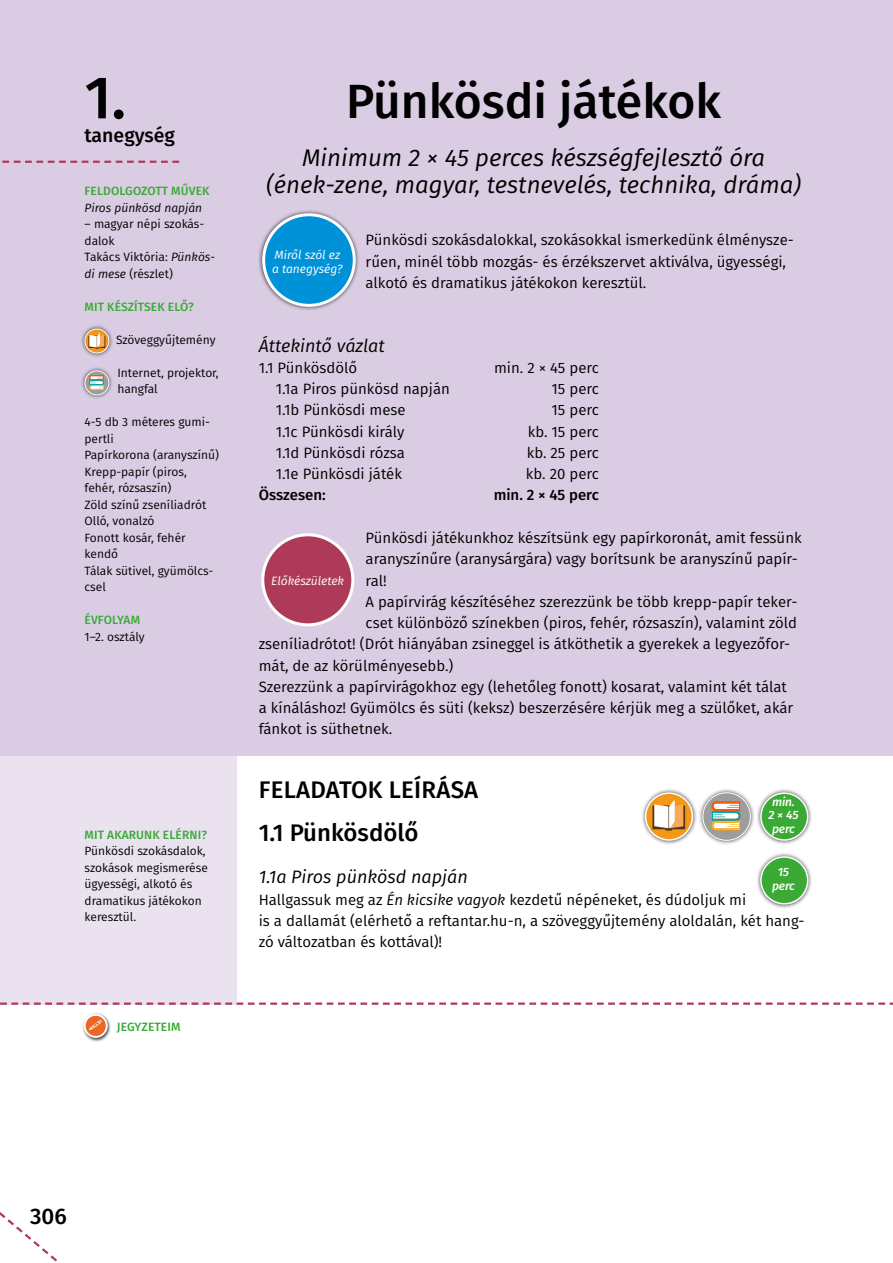
<style>
.page{position:relative;width:893px;height:1263px;background:#fff}
.page>*{position:absolute;margin:0;border:0;box-sizing:border-box;transform-origin:0 0}
.t1{font:500 60px "Fira Sans";color:#000}
.t2{font:500 48px "Fira Sans";color:#000}
.t3{font:italic 24px/27px "Fira Sans";color:#000;text-align:center}
.t4{font:500 24px/42.6px "Fira Sans";color:#000}
.t5{font:500 22.5px "Fira Sans";color:#000}
.t6{font:500 19.5px "Fira Sans";color:#000}
.t7{font:italic 18px "Fira Sans";color:#000}
.t8{font:15px/21.3px "Fira Sans";color:#000}
.t9{font:500 15px "Fira Sans";color:#000}
.t10{font:12px/16.5px "Fira Sans";color:#000}
.t11{font:500 12px "Fira Sans";letter-spacing:.01em;color:#3aaa35}
.t12{font:italic 12px/14.4px "Fira Sans";color:#fff}
.t13{font:italic 12px "Fira Sans";color:#000}
.t14{font:italic 500 12px/13.5px "Fira Sans";letter-spacing:-.01em;color:#fff;text-align:center}
.s1{font-style:italic}
</style>
<div class="page">
<div style="left:0;top:0;width:237px;height:1005px;background:#eae2ef"></div>
<div style="left:0;top:0;width:893px;height:756px;background:#dacde3"></div>
<div style="left:82px;top:1012px;width:30px;height:30px;background:#000;opacity:.75"></div>
<svg style="left:85px;top:1015px;width:22px;height:22px"></svg>
<div style="left:84px;top:1014px;width:24px;height:24px;border:2px solid #fff;border-radius:50%"></div>
<svg style="left:0;top:1212px;width:61px;height:51px"></svg>
<svg style="left:0;top:1002px;width:893px;height:3px"></svg>
<svg style="left:2px;top:161px;width:177px;height:2px"></svg>
<div style="left:258px;top:209px;width:102px;height:102px;background:#000;opacity:.75"></div>
<div style="left:264px;top:215px;width:90px;height:90px;background:#0092d8;border-radius:50%"></div>
<div style="left:262px;top:213px;width:94px;height:94px;border:3px solid #fff;border-radius:50%"></div>
<div style="left:263px;top:535px;width:90px;height:90px;background:#ae3a5a;border-radius:50%"></div>
<div style="left:261px;top:533px;width:93px;height:93px;border:3px solid #fff;border-radius:50%"></div>
<div style="left:80px;top:324px;width:34px;height:34px;background:#000;opacity:.75"></div>
<img style="left:85px;top:329px;width:24px;height:24px;border-radius:12px">
<div style="left:85px;top:329px;width:24px;height:24px;border:1px solid #fff;border-radius:50%"></div>
<div style="left:80px;top:366px;width:34px;height:34px;background:#000;opacity:.75"></div>
<svg style="left:85px;top:370px;width:24px;height:25px"></svg>
<svg style="left:89px;top:375px;width:15px;height:15px"></svg>
<div style="left:756px;top:852px;width:57px;height:57px;background:#000;opacity:.75"></div>
<div style="left:761px;top:857px;width:47px;height:47px;background:#3aaa35;border-radius:50%"></div>
<div style="left:760px;top:856px;width:48px;height:48px;border:2px solid #fff;border-radius:50%"></div>
<div style="left:641px;top:788px;width:57px;height:57px;background:#000;opacity:.75"></div>
<img style="left:646px;top:793px;width:46px;height:47px;border-radius:23px">
<div style="left:645px;top:792px;width:48px;height:49px;border:2px solid #fff;border-radius:50%"></div>
<div style="left:756px;top:788px;width:57px;height:57px;background:#000;opacity:.75"></div>
<div style="left:761px;top:793px;width:47px;height:47px;background:#3aaa35;border-radius:50%"></div>
<div style="left:760px;top:792px;width:48px;height:49px;border:2px solid #fff;border-radius:50%"></div>
<div style="left:698px;top:788px;width:57px;height:57px;background:#000;opacity:.75"></div>
<svg style="left:702px;top:792px;width:49px;height:49px"></svg>
<svg style="left:712px;top:801px;width:29px;height:29px"></svg>
<svg style="left:89px;top:1020px;width:13px;height:10px"></svg>
<h1 class="t1" style="left:85px;top:49px;width:43px">1.</h1>
<h3 class="t6" style="left:85px;top:119px;width:92px">tanegység</h3>
<p class="t11" style="left:85px;top:182px;width:126px">FELDOLGOZOTT MŰVEK</p>
<p class="t13" style="left:85px;top:199px;width:119px">Piros pünkösd napján</p>
<p class="t10" style="left:85px;top:216px;width:132px">– magyar népi szokás&shy;dalok<br>Takács Viktória: <span class="s1">Pünkös&shy;di mese</span> (részlet)</p>
<p class="t11" style="left:85px;top:297px;width:111px">MIT KÉSZÍTSEK ELŐ?</p>
<p class="t10" style="left:116px;top:331px;width:101px">Szöveggyűjtemény</p>
<p class="t10" style="left:117px;top:364px;width:103px">Internet, projektor, hangfal</p>
<p class="t10" style="left:85px;top:414px;width:136px">4-5 db 3 méteres gumi&shy;pertli<br>Papírkorona (aranyszínű)<br>Krepp-papír (piros, fehér, rózsaszín)<br>Zöld színű zseníliadrót<br>Olló, vonalzó<br>Fonott kosár, fehér kendő<br>Tálak sütivel, gyümölc - csel</p>
<p class="t11" style="left:85px;top:611px;width:57px">ÉVFOLYAM</p>
<p class="t10" style="left:85px;top:628px;width:62px">1–2. osztály</p>
<p class="t11" style="left:85px;top:825px;width:124px">MIT AKARUNK ELÉRNI?</p>
<p class="t10" style="left:85px;top:843px;width:125px">Pünkösdi szokásdalok, szokások megismerése ügyességi, alkotó és dramatikus játékokon keresztül.</p>
<p class="t11" style="left:117px;top:1017px;width:65px">JEGYZETEIM</p>
<h2 class="t2" style="left:346px;top:62px;width:376px">Pünkösdi játékok</h2>
<h3 class="t3" style="left:266px;top:144px;width:536px">Minimum 2 × 45 perces készségfejlesztő óra (ének-zene, magyar, testnevelés, technika, dráma)</h3>
<p class="t8" style="left:366px;top:229px;width:430px">Pünkösdi szokásdalokkal, szokásokkal ismerkedünk élménysze&shy;rűen, minél több mozgás- és érzékszervet aktiválva, ügyességi, alkotó és dramatikus játékokon keresztül.</p>
<p class="t12" style="left:272px;top:247px;width:72px">Miről szól ez a tanegység?</p>
<p class="t7" style="left:259px;top:332px;width:128px">Áttekintő vázlat</p>
<p class="t8" style="left:259px;top:357px;width:100px">1.1 Pünkösdölő</p>
<p class="t8" style="left:494px;top:357px;width:106px">min. 2 × 45 perc</p>
<p class="t8" style="left:276px;top:378px;width:176px">1.1a Piros pünkösd napján</p>
<p class="t8" style="left:552px;top:378px;width:49px">15 perc</p>
<p class="t8" style="left:276px;top:399px;width:131px">1.1b Pünkösdi mese</p>
<p class="t8" style="left:552px;top:399px;width:49px">15 perc</p>
<p class="t8" style="left:276px;top:420px;width:130px">1.1c Pünkösdi király</p>
<p class="t8" style="left:528px;top:420px;width:73px">kb. 15 perc</p>
<p class="t8" style="left:276px;top:442px;width:131px">1.1d Pünkösdi rózsa</p>
<p class="t8" style="left:527px;top:442px;width:74px">kb. 25 perc</p>
<p class="t8" style="left:276px;top:463px;width:128px">1.1e Pünkösdi játék</p>
<p class="t8" style="left:526px;top:463px;width:74px">kb. 20 perc</p>
<p class="t9" style="left:259px;top:483px;width:69px">Összesen:</p>
<p class="t9" style="left:494px;top:483px;width:107px">min. 2 × 45 perc</p>
<p class="t8" style="left:366px;top:527px;width:438px">Pünkösdi játékunkhoz készítsünk egy papírkoronát, amit fessünk</p>
<p class="t8" style="left:366px;top:548px;width:434px">aranyszínűre (aranysárgára) vagy borítsunk be aranyszínű papír-</p>
<p class="t8" style="left:366px;top:569px;width:23px">ral!</p>
<p class="t8" style="left:366px;top:590px;width:433px">A papírvirág készítéséhez szerezzünk be több krepp-papír teker-</p>
<p class="t8" style="left:366px;top:612px;width:433px">cset különböző színekben (piros, fehér, rózsaszín), valamint zöld</p>
<p class="t8" style="left:259px;top:633px;width:533px">zseníliadrótot! (Drót hiányában zsineggel is átköthetik a gyerekek a legyezőfor-</p>
<p class="t8" style="left:259px;top:654px;width:196px">mát, de az körülményesebb.)</p>
<p class="t8" style="left:259px;top:676px;width:530px">Szerezzünk a papírvirágokhoz egy (lehetőleg fonott) kosarat, valamint két tálat</p>
<p class="t8" style="left:259px;top:697px;width:536px">a kínáláshoz! Gyümölcs és süti (keksz) beszerzésére kérjük meg a szülőket, akár</p>
<p class="t8" style="left:259px;top:718px;width:135px">fánkot is süthetnek.</p>
<p class="t12" style="left:271px;top:574px;width:74px">Előkészületek</p>
<h3 class="t4" style="left:259px;top:767px;width:221px">FELADATOK LEÍRÁSA<br>1.1 Pünkösdölő</h3>
<p class="t7" style="left:259px;top:864px;width:211px">1.1a Piros pünkösd napján</p>
<p class="t8" style="left:259px;top:888px;width:547px">Hallgassuk meg az <span class="s1">Én kicsike vagyok</span> kezdetű népéneket, és dúdoljuk mi<br>is a dallamát (elérhető a reftantar.hu-n, a szöveggyűjtemény aloldalán, két hang&shy;zó változatban és kottával)!</p>
<p class="t14" style="left:768px;top:794px;width:32px">min.<br>2 × 45 perc</p>
<p class="t14" style="left:772px;top:865px;width:24px">15 perc</p>
<h3 class="t5" style="left:30px;top:1198px;width:38px">306</h3>
</div>
